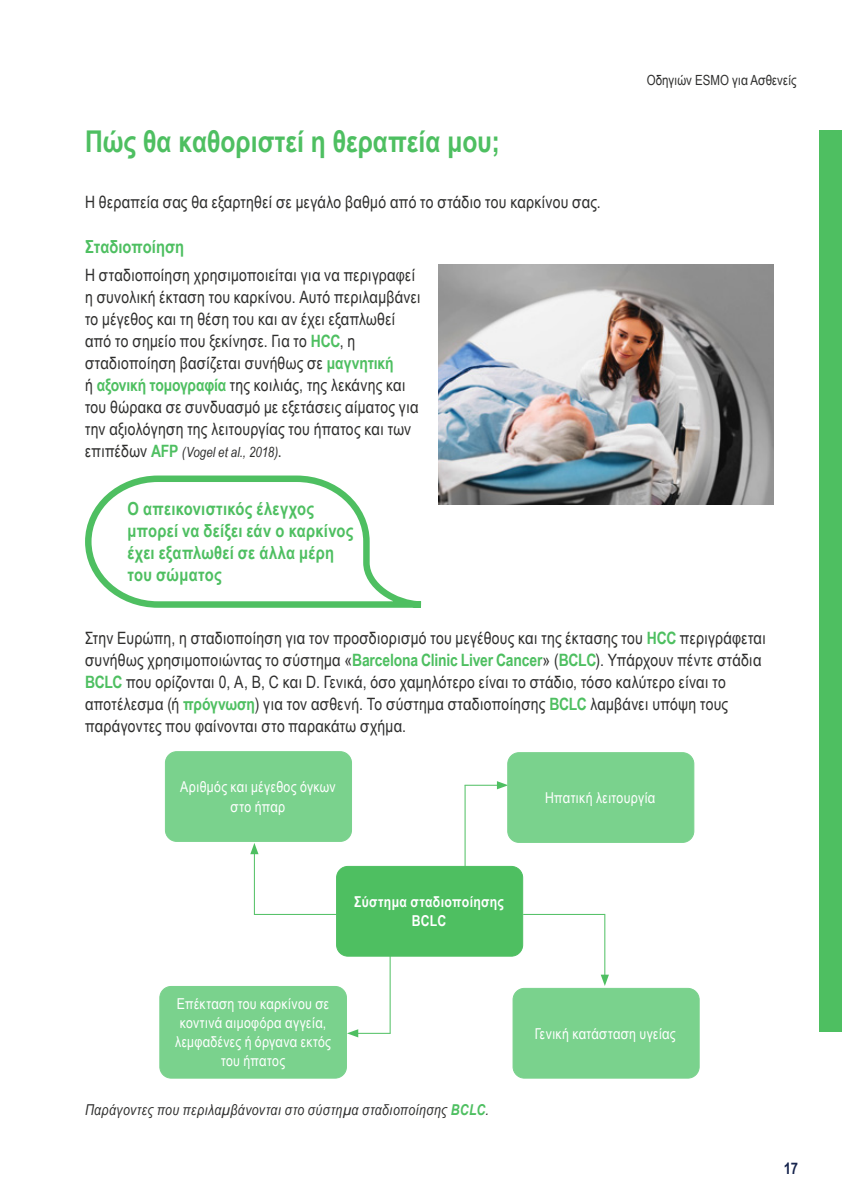
<style>
.page{position:relative;width:842px;height:1191px;background:#fff}
.page>*{position:absolute;margin:0;border:0;box-sizing:border-box;transform-origin:0 0}
.PG_BIG_SUBTITLE{font:700 30px "Arial Narrow";color:#4ebf61}
.PG-BODY{font:700 18px/22px "Arial Narrow";letter-spacing:.015em;color:#4ebf61}
.PG_BODY_SUBTITLE{font:700 18px "Arial Narrow";color:#4ebf61}
.PG-BODY-2{font:17px/22px "Arial Narrow";letter-spacing:.015em;color:#2e2e2d}
.t1{font:700 16px "Arial Narrow";color:#17254e}
.PG-BODY-3{font:15px/19px "Arial Narrow";letter-spacing:.02em;color:#fff;text-align:center}
.PG-BODY-4{font:italic 15px "Arial Narrow";letter-spacing:.02em;color:#2e2e2d}
.PG-BODY-5{font:700 15px/19px "Arial Narrow";letter-spacing:.015em;color:#fff;text-align:center}
.PG-BODY-6{font:italic 14px "Arial Narrow";letter-spacing:.005em;color:#2e2e2d}
.t2{font:14px "Arial Narrow";color:#2e2e2d}
.s1{font-weight:700;color:#4ebf61}
.s2{font-style:normal;font-size:17px}
.s3{font-weight:700;font-style:normal;font-size:17px;color:#4ebf61}
</style>
<div class="page">
<div style="left:819px;top:130px;width:23px;height:902px;background:#4ebf61"></div>
<svg style="left:85px;top:475px;width:337px;height:133px"></svg>
<hr style="left:604px;top:914px;width:1px;height:64px;background:#4ebf61">
<svg style="left:601px;top:974px;width:8px;height:12px"></svg>
<hr style="left:465px;top:784px;width:35px;height:1px;background:#4ebf61">
<svg style="left:497px;top:781px;width:10px;height:8px"></svg>
<hr style="left:355px;top:1032px;width:36px;height:1px;background:#4ebf61">
<svg style="left:347px;top:1029px;width:11px;height:8px"></svg>
<hr style="left:523px;top:914px;width:82px;height:1px;background:#4ebf61">
<hr style="left:465px;top:785px;width:1px;height:82px;background:#4ebf61">
<hr style="left:390px;top:951px;width:1px;height:82px;background:#4ebf61">
<div style="left:160px;top:986px;width:186px;height:92px;background:#7ad28d;border-radius:11px"></div>
<div style="left:159px;top:986px;width:188px;height:92px;border:1px solid #7ad28d;border-radius:11px"></div>
<div style="left:513px;top:988px;width:186px;height:90px;background:#7ad28d;border-radius:11px"></div>
<div style="left:512px;top:988px;width:188px;height:90px;border:1px solid #7ad28d;border-radius:11px"></div>
<div style="left:337px;top:866px;width:186px;height:90px;background:#4ebf61;border-radius:11px"></div>
<div style="left:336px;top:866px;width:187px;height:90px;border:1px solid #4ebf61;border-radius:11px"></div>
<div style="left:508px;top:752px;width:186px;height:90px;background:#7ad28d;border-radius:11px"></div>
<div style="left:507px;top:752px;width:187px;height:91px;border:1px solid #7ad28d;border-radius:11px"></div>
<div style="left:165px;top:751px;width:186px;height:90px;background:#7ad28d;border-radius:11px"></div>
<div style="left:165px;top:751px;width:187px;height:91px;border:1px solid #7ad28d;border-radius:11px"></div>
<hr style="left:254px;top:851px;width:1px;height:64px;background:#4ebf61">
<svg style="left:250px;top:843px;width:8px;height:11px"></svg>
<hr style="left:254px;top:914px;width:82px;height:1px;background:#4ebf61">
<img style="left:438px;top:264px;width:336px;height:240px">
<p class="PG_BIG_SUBTITLE" style="left:85px;top:119px;width:416px">Πώς θα καθοριστεί η θεραπεία μου;</p>
<p class="PG-BODY-2" style="left:85px;top:191px;width:517px">Η θεραπεία σας θα εξαρτηθεί σε μεγάλο βαθμό από το στάδιο του καρκίνου σας.</p>
<p class="PG_BODY_SUBTITLE" style="left:85px;top:233px;width:101px">Σταδιοποίηση</p>
<p class="PG-BODY-2" style="left:85px;top:263px;width:337px">Η σταδιοποίηση χρησιμοποιείται για να περιγραφεί η συνολική έκταση του καρκίνου. Αυτό περιλαμβάνει το μέγεθος και τη θέση του και αν έχει εξαπλωθεί από το σημείο που ξεκίνησε. Για το <span class="s1">HCC</span>, η σταδιοποίηση βασίζεται συνήθως σε <span class="s1">μαγνητική<br></span>ή <span class="s1">αξονική τομογραφία</span> της κοιλιάς, της λεκάνης και του θώρακα σε συνδυασμό με εξετάσεις αίματος για την αξιολόγηση της λειτουργίας του ήπατος και των</p>
<p class="PG-BODY-6" style="left:85px;top:442px;width:198px"><span class="s2">επιπέδων</span> <span class="s3">AFP</span> (Vogel et al., 2018)<span class="s2">.</span></p>
<p class="PG-BODY" style="left:128px;top:497px;width:227px">Ο απεικονιστικός έλεγχος μπορεί να δείξει εάν ο καρκίνος έχει εξαπλωθεί σε άλλα μέρη του σώματος</p>
<p class="t2" style="left:647px;top:70px;width:151px">Οδηγιών ESMO για Aσθενείς</p>
<p class="PG-BODY-2" style="left:85px;top:627px;width:682px">Στην Ευρώπη, η σταδιοποίηση για τον προσδιορισμό του μεγέθους και της έκτασης του <span class="s1">HCC</span> περιγράφεται συνήθως χρησιμοποιώντας το σύστημα «<span class="s1">Barcelona Clinic Liver Cancer</span>» (<span class="s1">BCLC</span>). Υπάρχουν πέντε στάδια <span class="s1">BCLC</span> που ορίζονται 0, A, B, C και D. Γενικά, όσο χαμηλότερο είναι το στάδιο, τόσο καλύτερο είναι το αποτέλεσμα (ή <span class="s1">πρόγνωση</span>) για τον ασθενή. Το σύστημα σταδιοποίησης <span class="s1">BCLC</span> λαμβάνει υπόψη τους παράγοντες που φαίνονται στο παρακάτω σχήμα.</p>
<p class="PG-BODY-3" style="left:180px;top:777px;width:157px">Αριθμός και μέγεθος όγκων στο ήπαρ</p>
<p class="PG-BODY-3" style="left:545px;top:787px;width:112px">Ηπατική λειτουργία</p>
<p class="PG-BODY-5" style="left:354px;top:891px;width:151px">Σύστημα σταδιοποίησης<br>BCLC</p>
<p class="PG-BODY-3" style="left:175px;top:994px;width:157px">Επέκταση του καρκίνου σε κοντινά αιμοφόρα αγγεία, λεμφαδένες ή όργανα εκτός του ήπατος</p>
<p class="PG-BODY-4" style="left:85px;top:1099px;width:405px">Παράγοντες που περιλαμβάνονται στο σύστημα σταδιοποίησης <span class="s1">BCLC</span>.</p>
<p class="PG-BODY-3" style="left:535px;top:1023px;width:143px">Γενική κατάσταση υγείας</p>
<p class="t1" style="left:784px;top:1156px;width:16px">17</p>
</div>
